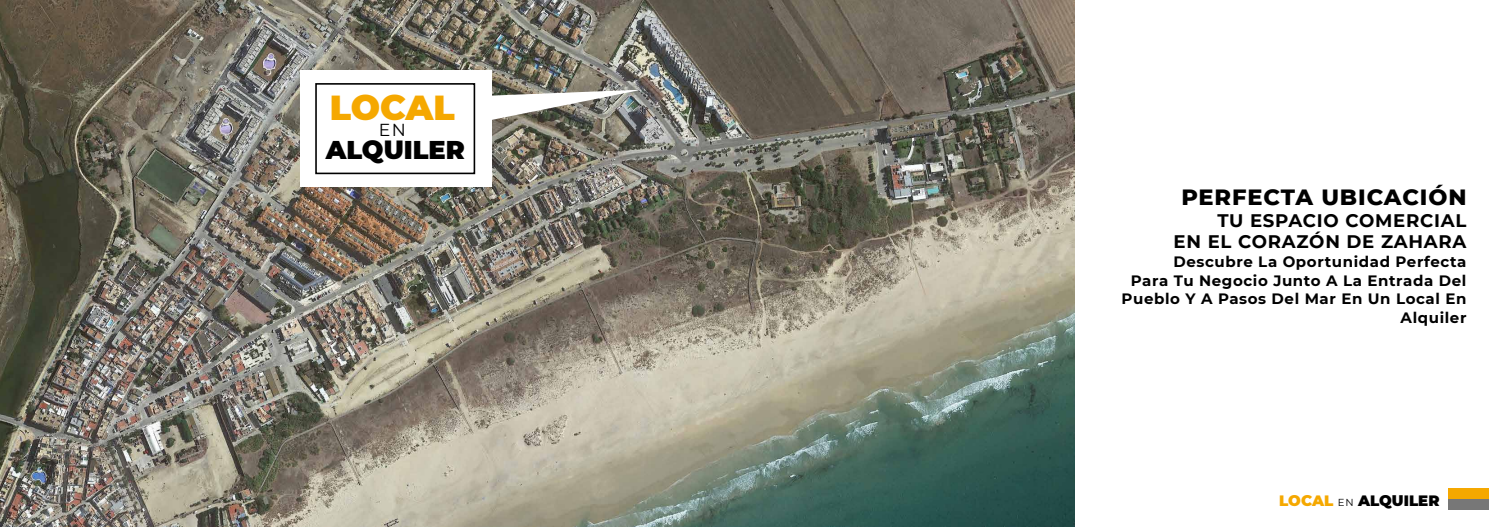
<style>
.page{position:relative;width:1489px;height:527px;background:#fff}
.page>*{position:absolute;margin:0;border:0;box-sizing:border-box;transform-origin:0 0}
.t1{font:900 34.62px "Montserrat";letter-spacing:-.005em;color:#f5a800}
.t2{font:900 25.62px "Montserrat";color:#000}
.t3{font:800 22.5px "Montserrat";letter-spacing:.04em;color:#000}
.t4{font:700 18.12px/21.2px "Montserrat";letter-spacing:.04em;color:#000;text-align:right}
.t5{font:17.31px "Montserrat";color:#000}
.t6{font:700 15px/18.8px "Montserrat";letter-spacing:.04em;color:#000;text-align:right}
.t7{font:900 15px "Montserrat";color:#000}
.s1{color:#f5a800}
.s2{font-weight:400;font-size:10.12px}
</style>
<div class="page">
<div style="left:1447px;top:498px;width:41px;height:11px;background:#777"></div>
<div style="left:1447px;top:488px;width:41px;height:10px;background:#f5a800"></div>
<img style="left:0;top:0;width:1074px;height:526px">
<svg style="left:491px;top:89px;width:151px;height:32px"></svg>
<div style="left:300px;top:71px;width:191px;height:115px;background:#fff"></div>
<div style="left:315px;top:83px;width:160px;height:91px;border:2px solid #000"></div>
<h1 class="t1" style="left:330px;top:82px;width:127px">LOCAL</h1>
<p class="t5" style="left:379px;top:118px;width:28px">EN</p>
<h2 class="t2" style="left:326px;top:130px;width:141px">ALQUILER</h2>
<h3 class="t3" style="left:1181px;top:181px;width:286px">PERFECTA UBICACIÓN</h3>
<p class="t4" style="left:1173px;top:208px;width:294px">TU ESPACIO COMERCIAL<br>EN EL CORAZÓN DE ZAHARA</p>
<p class="t6" style="left:1121px;top:251px;width:346px">Descubre La Oportunidad Perfecta<br>Para Tu Negocio Junto A La Entrada Del<br>Pueblo Y A Pasos Del Mar En Un Local En<br>Alquiler</p>
<p class="t7" style="left:1278px;top:488px;width:162px"><span class="s1">LOCAL</span> <span class="s2">EN</span> ALQUILER</p>
</div>
